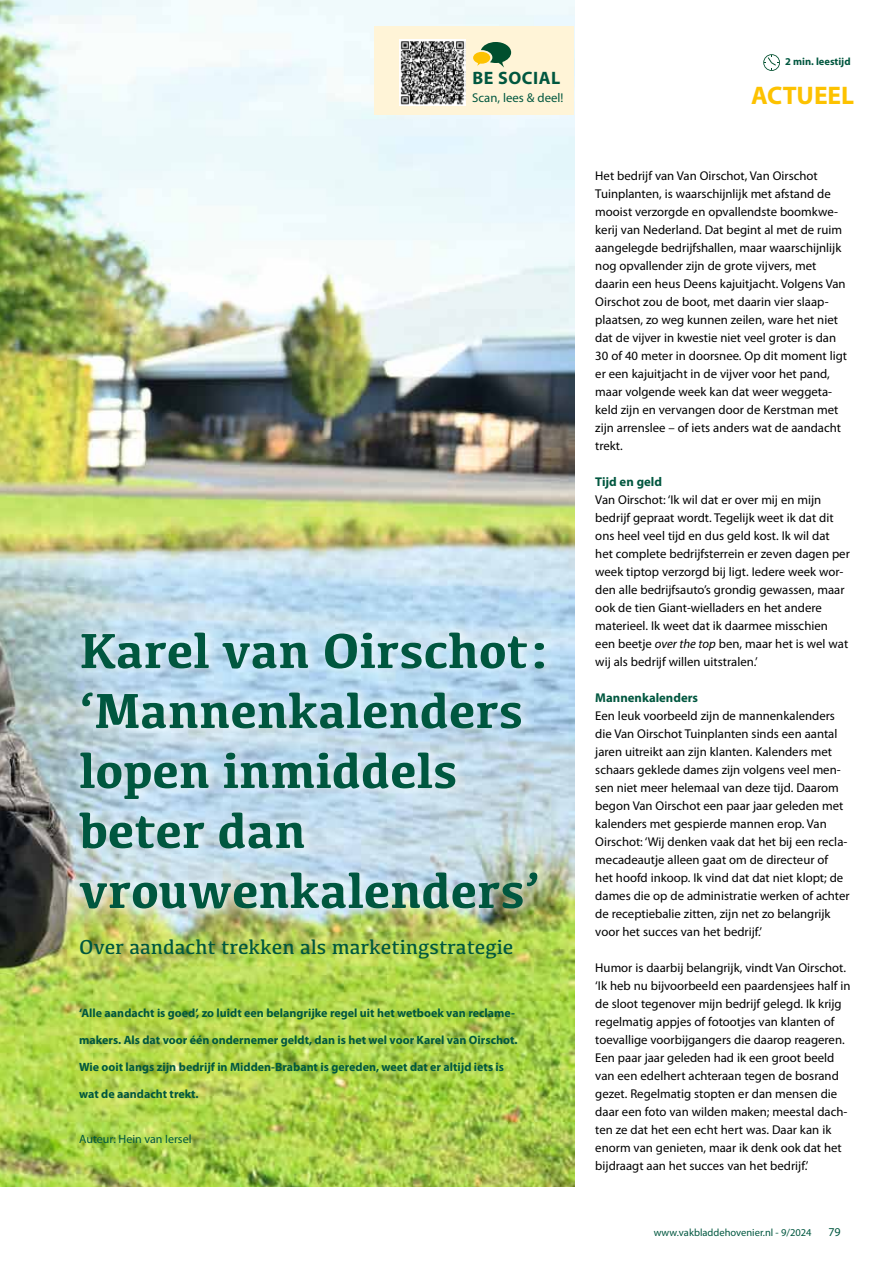
<style>
.page{position:relative;width:893px;height:1263px;background:#fff}
.page>*{position:absolute;margin:0;border:0;box-sizing:border-box;transform-origin:0 0}
.t1{font:700 51px/60px "Kefa";color:#00573f}
.t2{font:700 25.5px "Myriad Pro";color:#fdc200}
.t3{font:21px "Kefa";color:#00573f}
.t4{font:700 18px "Myriad Pro";letter-spacing:.03em;color:#00573f}
.t5{font:12.75px/18px "Myriad Pro";color:#000}
.t6{font:700 12.75px "Myriad Pro";color:#00573f}
.t7{font:12.75px "Myriad Pro";color:#00573f}
.t8{font:700 12px "Myriad Pro";color:#00573f}
.t9{font:12px "Myriad Pro";color:#00573f}
.t10{font:10.5px "Myriad Pro";color:#00573f}
.t11{font:700 10.5px "Myriad Pro";color:#00573f}
.s1{font-style:italic}
</style>
<div class="page">
<img style="left:0;top:0;width:574px;height:1186px">
<svg style="left:763px;top:54px;width:17px;height:17px"></svg>
<div style="left:75px;top:623px;width:482px;height:294px;background:#fff;opacity:.5"></div>
<div style="left:374px;top:27px;width:200px;height:88px;background:#fff4d7"></div>
<img style="left:399px;top:40px;width:66px;height:65px">
<svg style="left:473px;top:42px;width:38px;height:26px"></svg>
<h3 class="t4" style="left:472px;top:66px;width:89px">BE SOCIAL</h3>
<p class="t7" style="left:472px;top:89px;width:93px">Scan, lees &amp; deel!</p>
<h1 class="t1" style="left:79px;top:618px;width:473px">Karel van Oirschot: ‘Mannenkalenders lopen inmiddels beter dan vrouwenkalenders’</h1>
<h3 class="t3" style="left:79px;top:934px;width:436px">Over aandacht trekken als marketingstrategie</h3>
<p class="t8" style="left:79px;top:1005px;width:437px">‘Alle aandacht is goed’, zo luidt een belangrijke regel uit het wetboek van reclame-</p>
<p class="t8" style="left:79px;top:1032px;width:440px">makers. Als dat voor één ondernemer geldt, dan is het wel voor Karel van Oirschot.</p>
<p class="t8" style="left:79px;top:1059px;width:426px">Wie ooit langs zijn bedrijf in Midden-Brabant is gereden, weet dat er altijd iets is</p>
<p class="t8" style="left:79px;top:1086px;width:121px">wat de aandacht trekt.</p>
<p class="t9" style="left:79px;top:1132px;width:114px">Auteur: Hein van Iersel</p>
<p class="t11" style="left:785px;top:55px;width:67px">2 min. leestijd</p>
<h2 class="t2" style="left:751px;top:79px;width:105px">ACTUEEL</h2>
<p class="t5" style="left:595px;top:167px;width:253px">Het bedrijf van Van Oirschot, Van Oirschot Tuinplanten, is waarschijnlijk met afstand de mooist verzorgde en opvallendste boomkwe&shy;kerij van Nederland. Dat begint al met de ruim aangelegde bedrijfshallen, maar waarschijnlijk nog opvallender zijn de grote vijvers, met daarin een heus Deens kajuitjacht. Volgens Van Oirschot zou de boot, met daarin vier slaap&shy;plaatsen, zo weg kunnen zeilen, ware het niet dat de vijver in kwestie niet veel groter is dan 30 of 40 meter in doorsnee. Op dit moment ligt er een kajuitjacht in de vijver voor het pand, maar volgende week kan dat weer weggeta&shy;keld zijn en vervangen door de Kerstman met zijn arrenslee – of iets anders wat de aandacht trekt.</p>
<p class="t6" style="left:595px;top:473px;width:68px">Tijd en geld</p>
<p class="t5" style="left:595px;top:491px;width:256px">Van Oirschot: ‘Ik wil dat er over mij en mijn bedrijf gepraat wordt. Tegelijk weet ik dat dit ons heel veel tijd en dus geld kost. Ik wil dat het complete bedrijfsterrein er zeven dagen per week tiptop verzorgd bij ligt. Iedere week wor&shy;den alle bedrijfsauto’s grondig gewassen, maar ook de tien Giant-wielladers en het andere materieel. Ik weet dat ik daarmee misschien een beetje <span class="s1">over the top</span> ben, maar het is wel wat wij als bedrijf willen uitstralen.’</p>
<p class="t6" style="left:595px;top:689px;width:104px">Mannenkalenders</p>
<p class="t5" style="left:595px;top:707px;width:256px">Een leuk voorbeeld zijn de mannenkalenders die Van Oirschot Tuinplanten sinds een aantal jaren uitreikt aan zijn klanten. Kalenders met schaars geklede dames zijn volgens veel men&shy;sen niet meer helemaal van deze tijd. Daarom begon Van Oirschot een paar jaar geleden met kalenders met gespierde mannen erop. Van Oirschot: ‘Wij denken vaak dat het bij een recla&shy;mecadeautje alleen gaat om de directeur of<br>het hoofd inkoop. Ik vind dat dat niet klopt; de dames die op de administratie werken of achter de receptiebalie zitten, zijn net zo belangrijk voor het succes van het bedrijf.’</p>
<p class="t5" style="left:595px;top:959px;width:257px">Humor is daarbij belangrijk, vindt Van Oirschot. ‘Ik heb nu bijvoorbeeld een paardensjees half in de sloot tegenover mijn bedrijf gelegd. Ik krijg regelmatig appjes of fotootjes van klanten of toevallige voorbijgangers die daarop reageren.<br>Een paar jaar geleden had ik een groot beeld van een edelhert achteraan tegen de bosrand gezet. Regelmatig stopten er dan mensen die daar een foto van wilden maken; meestal dach&shy;ten ze dat het een echt hert was. Daar kan ik enorm van genieten, maar ik denk ook dat het bijdraagt aan het succes van het bedrijf.’</p>
<p class="t10" style="left:654px;top:1226px;width:159px">www.vakbladdehovenier.nl - 9/2024</p>
<p class="t9" style="left:828px;top:1224px;width:14px">79</p>
</div>
